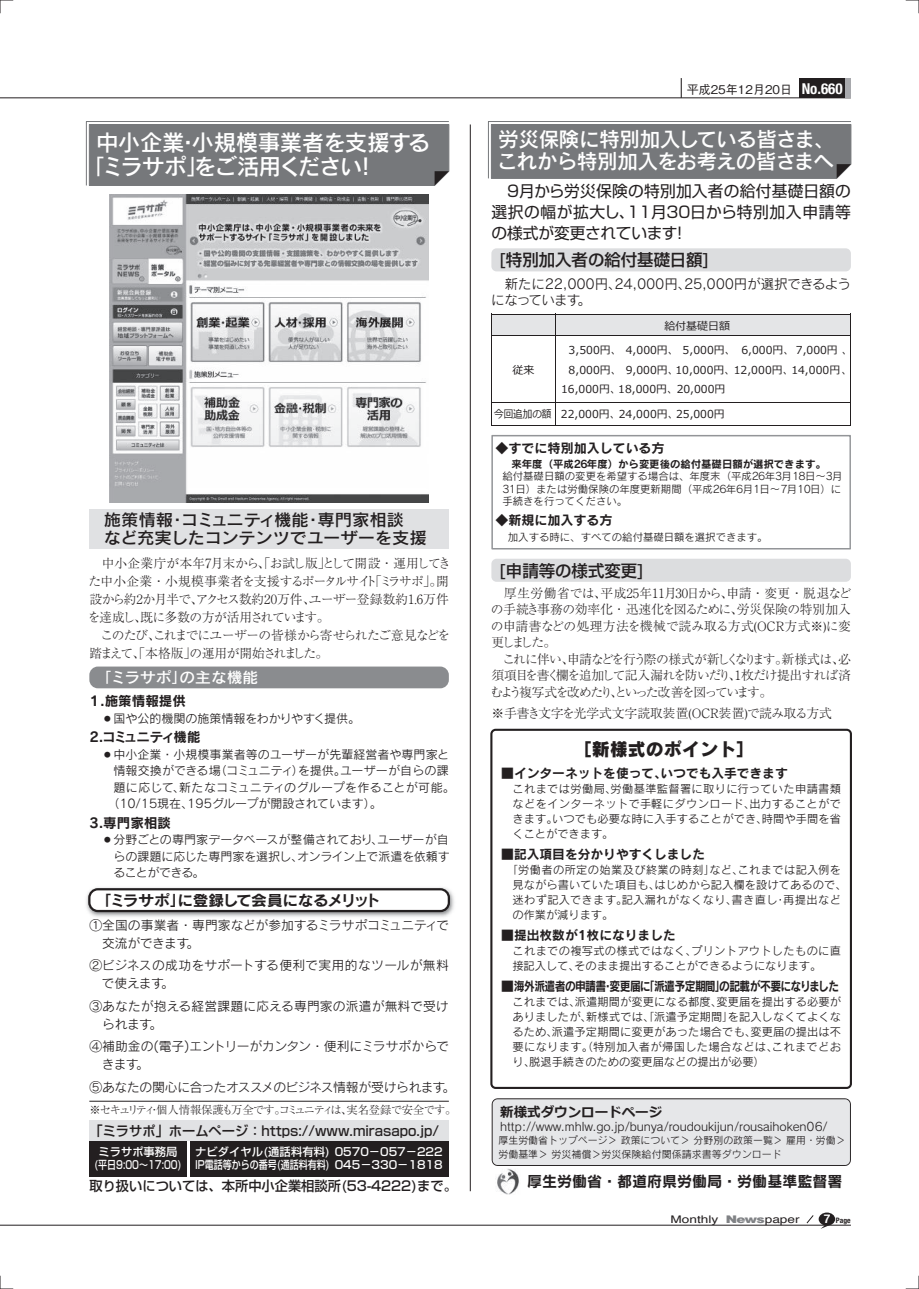
<style>
.page{position:relative;width:919px;height:1289px;background:#fff}
.page>*{position:absolute;margin:0;border:0;box-sizing:border-box;transform-origin:0 0}
.t1{font:22.5px/24px "Rodin Pro DB";letter-spacing:-.03em;color:#fff}
.t2{font:20.7px/22.5px "Rodin Pro DB";letter-spacing:-.03em;color:#fff}
.t3{font:18px "Rodin Pro EB";color:#231f20}
.t4{font:16.5px/18px "Rodin Pro DB";color:#231f20;scale:1.05 1}
.t5{font:500 16.35px "Shin Go Pr 5";color:#231f20}
.t6{font:15.75px/21px "Shin Go Pr 5";color:#231f20;text-align:justify}
.t7{font:15px "Rodin Pro B";color:#231f20}
.t8{font:15px "Rodin Pro B";letter-spacing:-.05em;color:#231f20;scale:1.05 1}
.t9{font:15px "Rodin Pro DB";color:#fff;scale:1.05 1}
.t10{font:500 13.5px "Shin Go Pr 5";color:#231f20}
.t11{font:13.5px/16.5px "Rodin Pro M";letter-spacing:-.02em;color:#231f20}
.t12{font:13.5px "Rodin Pro B";color:#231f20}
.t13{font:700 13.5px "Meiryo";color:#231f20}
.t14{font:13.5px "Rodin Pro B";letter-spacing:-.09em;color:#231f20}
.t15{font:13.05px "Rodin Pro B";color:#231f20}
.t16{font:300 12.75px/16.5px "Ryumin Pro";letter-spacing:-.045em;color:#231f20}
.t17{font:12.75px/18px "Rodin Pro M";letter-spacing:-.005em;color:#231f20}
.t18{font:12.75px/18px "Rodin Pro M";letter-spacing:.015em;color:#231f20}
.t19{font:12.75px "Rodin Pro B";color:#231f20}
.t20{font:12.75px "Rodin Pro B";letter-spacing:-.06em;color:#231f20}
.t21{font:12.75px/18px "Rodin Pro M";letter-spacing:-.025em;color:#231f20}
.t22{font:300 12.75px "Ryumin Pro";color:#231f20}
.t23{font:12px/16.5px "Rodin Pro M";color:#231f20;text-align:justify}
.t24{font:500 12px "Gothic BBB Pro";color:#231f20}
.t25{font:11.7px "Rodin Pro M";color:#231f20}
.t26{font:11.25px/15px "Rodin Pro M";letter-spacing:.01em;color:#231f20;text-align:justify}
.t27{font:500 11.25px/13.5px "Shin Go Pr 5";color:#fff;text-align:center}
.t28{font:300 11.25px "Ryumin Pro";letter-spacing:-.085em;color:#231f20}
.t29{font:10.95px "Meiryo";color:#231f20}
.t30{font:10.95px "Meiryo";color:#231f20;scale:.87 1}
.t31{font:10.5px "Helvetica";color:#231f20;scale:1.3 1}
.t32{font:10.35px/12.5px "Rodin Pro M";color:#231f20}
.t33{font:10.35px "Rodin Pro B";color:#231f20}
.t34{font:10.05px/13.4px "Rodin Pro M";color:#231f20}
.t35{font:700 condensed 7.5px "Helvetica Neue";color:#231f20}
.s1{font-family:"Helvetica Neue";font-weight:700;font-stretch:condensed;font-size:15px;color:#fff}
.s2{font-weight:900;color:#808285}
.s3{font-family:"Helvetica";font-stretch:normal;font-size:12px;color:#fff}
</style>
<div class="page">
<div style="left:490px;top:728px;width:361px;height:360px;border:2px solid #231f20;border-radius:4px"></div>
<div style="left:89px;top:1120px;width:360px;height:20px;background:#e1e2e4"></div>
<div style="left:89px;top:509px;width:360px;height:40px;background:#e0e1e3"></div>
<hr style="left:0;top:98px;width:850px;height:1px;background:#231f20">
<hr style="left:0;top:1224px;width:850px;height:1px;background:#231f20">
<div style="left:818px;top:1212px;width:17px;height:13px;background:#231f20;border-radius:50%"></div>
<svg style="left:820px;top:1224px;width:8px;height:4px"></svg>
<svg style="left:806px;top:1215px;width:7px;height:8px"></svg>
<div style="left:798px;top:78px;width:47px;height:20px;background:#231f20"></div>
<div style="left:845px;top:78px;width:5px;height:20px;background:#a8a9ad"></div>
<svg style="left:681px;top:78px;width:1px;height:20px"></svg>
<svg style="left:0;top:1275px;width:13px;height:14px"></svg>
<svg style="left:0;top:0;width:13px;height:13px"></svg>
<svg style="left:905px;top:0;width:14px;height:13px"></svg>
<svg style="left:905px;top:1275px;width:14px;height:14px"></svg>
<hr style="left:470px;top:124px;width:1px;height:1067px;background:#231f20">
<div style="left:86px;top:121px;width:363px;height:65px;background:#76787b"></div>
<div style="left:488px;top:121px;width:363px;height:58px;background:#76787b"></div>
<div style="left:491px;top:248px;width:359px;height:23px;background:#dcdddf;border-radius:5px"></div>
<div style="left:491px;top:558px;width:359px;height:24px;background:#dcdddf;border-radius:5px"></div>
<img style="left:109px;top:194px;width:319px;height:309px">
<div style="left:89px;top:666px;width:360px;height:22px;background:#8a8c8f;border-radius:9px"></div>
<img style="left:86px;top:836px;width:407px;height:132px">
<div style="left:89px;top:889px;width:360px;height:22px;background:#fff;border-radius:9px"></div>
<div style="left:88px;top:888px;width:362px;height:24px;border:2px solid #231f20;border-radius:9px"></div>
<div style="left:89px;top:1140px;width:98px;height:36px;background:#231f20"></div>
<div style="left:190px;top:1140px;width:259px;height:36px;background:#231f20"></div>
<div style="left:492px;top:314px;width:63px;height:22px;background:#e4e5e7"></div>
<div style="left:555px;top:314px;width:295px;height:22px;background:#e4e5e7"></div>
<hr style="left:555px;top:314px;width:1px;height:112px;background:#231f20">
<hr style="left:491px;top:335px;width:360px;height:1px;background:#231f20">
<hr style="left:491px;top:402px;width:360px;height:1px;background:#231f20">
<hr style="left:491px;top:314px;width:1px;height:112px;background:#231f20">
<hr style="left:850px;top:314px;width:1px;height:112px;background:#231f20">
<hr style="left:491px;top:314px;width:360px;height:1px;background:#231f20">
<hr style="left:491px;top:425px;width:360px;height:1px;background:#231f20">
<svg style="left:491px;top:435px;width:359px;height:114px"></svg>
<div style="left:491px;top:1098px;width:359px;height:67px;background:#e6e7e9"></div>
<img style="left:495px;top:1168px;width:24px;height:26px">
<hr style="left:89px;top:1100px;width:360px;height:1px;background:#231f20">
<p class="t24" style="left:686px;top:80px;width:157px">平成25年12月20日 <span class="s1">No.660</span></p>
<h1 class="t1" style="left:82px;top:130px;width:350px;text-indent:14px">中小企業・小規模事業者を支援する「ミラサポ」をご活用ください！</h1>
<h2 class="t2" style="left:497px;top:127px;width:339px">労災保険に特別加入している皆さま、これから特別加入をお考えの皆さまへ</h2>
<h3 class="t6" style="left:491px;top:179px;width:361px">　9月から労災保険の特別加入者の給付基礎日額の選択の幅が拡大し、11月30日から特別加入申請等の様式が変更されています！</h3>
<h3 class="t5" style="left:498px;top:246px;width:212px">[特別加入者の給付基礎日額]</h3>
<p class="t11" style="left:491px;top:275px;width:361px">　新たに22,000円、24,000円、25,000円が選択できるようになっています。</p>
<h3 class="t4" style="left:104px;top:510px;width:309px">施策情報・コミュニティ機能・専門家相談<br>など充実したコンテンツでユーザーを支援</h3>
<p class="t16" style="left:88px;top:553px;width:364px;line-height:18px">　中小企業庁が本年7月末から、「お試し版」として開設・運用してきた中小企業・小規模事業者を支援するポータルサイト「ミラサポ」。開設から約2か月半で、アクセス数約20万件、ユーザー登録数約1.6万件を達成し、既に多数の方が活用されています。<br>　このたび、これまでにユーザーの皆様から寄せられたご意見などを踏まえて、「本格版」の運用が開始されました。</p>
<h3 class="t9" style="left:96px;top:667px;width:156px">「ミラサポ」の主な機能</h3>
<p class="t12" style="left:88px;top:692px;width:99px">１.施策情報提供</p>
<p class="t23" style="left:101px;top:709px;width:260px">○国や公的機関の施策情報をわかりやすく提供。</p>
<p class="t14" style="left:89px;top:728px;width:113px">2.コミュニティ機能</p>
<p class="t23" style="left:101px;top:745px;width:349px">○中小企業・小規模事業者等のユーザーが先輩経営者や専門家と</p>
<p class="t23" style="left:113px;top:762px;width:337px">情報交換ができる場（コミュニティ）を提供。ユーザーが自らの課</p>
<p class="t23" style="left:113px;top:778px;width:343px">題に応じて、新たなコミュニティのグループを作ることが可能。</p>
<p class="t23" style="left:107px;top:795px;width:276px">（10/15現在、195グループが開設されています）。</p>
<p class="t12" style="left:89px;top:813px;width:83px">3.専門家相談</p>
<p class="t23" style="left:113px;top:831px;width:338px;text-indent:-12px">○分野ごとの専門家データベースが整備されており、ユーザーが自らの課題に応じた専門家を選択し、オンライン上で派遣を依頼することができる。</p>
<h3 class="t8" style="left:96px;top:890px;width:272px">「ミラサポ」に登録して会員になるメリット</h3>
<p class="t17" style="left:102px;top:915px;width:348px;text-indent:-13px">①全国の事業者・専門家などが参加するミラサポコミュニティで交流ができます。</p>
<p class="t18" style="left:102px;top:956px;width:348px;text-indent:-12px">②ビジネスの成功をサポートする便利で実用的なツールが無料で使えます。</p>
<p class="t18" style="left:102px;top:996px;width:348px;text-indent:-13px">③あなたが抱える経営課題に応える専門家の派遣が無料で受けられます。</p>
<p class="t21" style="left:102px;top:1037px;width:349px;text-indent:-12px">④補助金の(電子)エントリーがカンタン・便利にミラサポからできます。</p>
<p class="t17" style="left:89px;top:1077px;width:367px">⑤あなたの関心に合ったオススメのビジネス情報が受けられます。</p>
<p class="t28" style="left:89px;top:1100px;width:368px">※セキュリティ・個人情報保護も万全です。コミュニティは、実名登録で安全です。</p>
<p class="t10" style="left:89px;top:1119px;width:351px">「ミラサポ」ホームページ：https://www.mirasapo.jp/</p>
<p class="t27" style="left:94px;top:1143px;width:89px">ミラサポ事務局<br>(平日9:00～17:00)</p>
<p class="t27" style="left:195px;top:1143px;width:249px;text-align:left">ナビダイヤル(通話料有料) 0570－057－222<br>IP電話等からの番号(通話料有料) 045－330－1818</p>
<p class="t10" style="left:89px;top:1174px;width:369px">取り扱いについては、本所中小企業相談所(53-4222)まで。</p>
<p class="t29" style="left:664px;top:318px;width:67px">給付基礎日額</p>
<p class="t29" style="left:568px;top:342px;width:285px">3,500円、 4,000円、 5,000円、 6,000円、7,000円、</p>
<p class="t29" style="left:568px;top:362px;width:285px">8,000円、 9,000円、10,000円、12,000円、14,000円、</p>
<p class="t29" style="left:561px;top:382px;width:166px">16,000円、18,000円、20,000円</p>
<p class="t30" style="left:494px;top:406px;width:267px">今回追加の額 22,000円、24,000円、25,000円</p>
<p class="t15" style="left:495px;top:439px;width:170px">◆すでに特別加入している方</p>
<p class="t33" style="left:511px;top:457px;width:316px">来年度（平成26年度）から変更後の給付基礎日額が選択できます。</p>
<p class="t32" style="left:502px;top:470px;width:342px">給付基礎日額の変更を希望する場合は、年度末（平成26年3月18日～3月<br>31日）または労働保険の年度更新期間（平成26年6月1日～7月10日）に手続きを行ってください。</p>
<p class="t15" style="left:495px;top:511px;width:119px">◆新規に加入する方</p>
<p class="t32" style="left:508px;top:530px;width:261px">加入する時に、すべての給付基礎日額を選択できます。</p>
<p class="t29" style="left:512px;top:362px;width:23px">従来</p>
<h3 class="t5" style="left:498px;top:557px;width:147px">[申請等の様式変更]</h3>
<p class="t16" style="left:490px;top:584px;width:362px">　厚生労働省では、平成25年11月30日から、申請・変更・脱退などの手続き事務の効率化・迅速化を図るために、労災保険の特別加入の申請書などの処理方法を機械で読み取る方式(OCR方式※)に変更しました。<br>　これに伴い、申請などを行う際の様式が新しくなります。新様式は、必須項目を書く欄を追加して記入漏れを防いだり、1枚だけ提出すれば済むよう複写式を改めたり、といった改善を図っています。</p>
<p class="t22" style="left:491px;top:703px;width:342px">※手書き文字を光学式文字読取装置(OCR装置)で読み取る方式</p>
<h3 class="t3" style="left:574px;top:737px;width:181px">［新様式のポイント］</h3>
<p class="t19" style="left:501px;top:764px;width:288px">■インターネットを使って、いつでも入手できます</p>
<p class="t26" style="left:512px;top:781px;width:330px">これまでは労働局、労働基準監督署に取りに行っていた申請書類などをインターネットで手軽にダウンロード、出力することができます。いつでも必要な時に入手することができ、時間や手間を省くことができます。</p>
<p class="t19" style="left:501px;top:845px;width:205px">■記入項目を分かりやすくしました</p>
<p class="t26" style="left:512px;top:862px;width:336px;text-align:left;text-indent:-6px">「労働者の所定の始業及び終業の時刻」など、これまでは記入例を見ながら書いていた項目も、はじめから記入欄を設けてあるので、迷わず記入できます。記入漏れがなくなり、書き直し・再提出などの作業が減ります。</p>
<p class="t19" style="left:501px;top:926px;width:176px">■提出枚数が1枚になりました</p>
<p class="t26" style="left:512px;top:943px;width:330px">これまでの複写式の様式ではなく、プリントアウトしたものに直接記入して、そのまま提出することができるようになります。</p>
<p class="t20" style="left:501px;top:977px;width:339px">■海外派遣者の申請書・変更届に｢派遣予定期間｣の記載が不要になりました</p>
<p class="t26" style="left:512px;top:994px;width:330px">これまでは、派遣期間が変更になる都度、変更届を提出する必要がありましたが、新様式では、「派遣予定期間」を記入しなくてよくなるため、派遣予定期間に変更があった場合でも、変更届の提出は不要になります。（特別加入者が帰国した場合などは､これまでどおり､脱退手続きのための変更届などの提出が必要）</p>
<p class="t13" style="left:500px;top:1102px;width:163px">新様式ダウンロードページ</p>
<p class="t25" style="left:500px;top:1118px;width:329px">http://www.mhlw.go.jp/bunya/roudoukijun/rousaihoken06/</p>
<p class="t34" style="left:498px;top:1133px;width:348px">厚生労働省トップページ＞政策について＞分野別の政策一覧＞雇用・労働＞労働基準＞労災補償＞労災保険給付関係請求書等ダウンロード</p>
<h3 class="t7" style="left:527px;top:1171px;width:317px">厚生労働省・都道府県労働局・労働基準監督署</h3>
<p class="t31" style="left:670px;top:1212px;width:101px">Monthly <span class="s2">News</span>paper</p>
<p class="t35" style="left:823px;top:1215px;width:28px"><span class="s3">7</span> Page</p>
</div>
